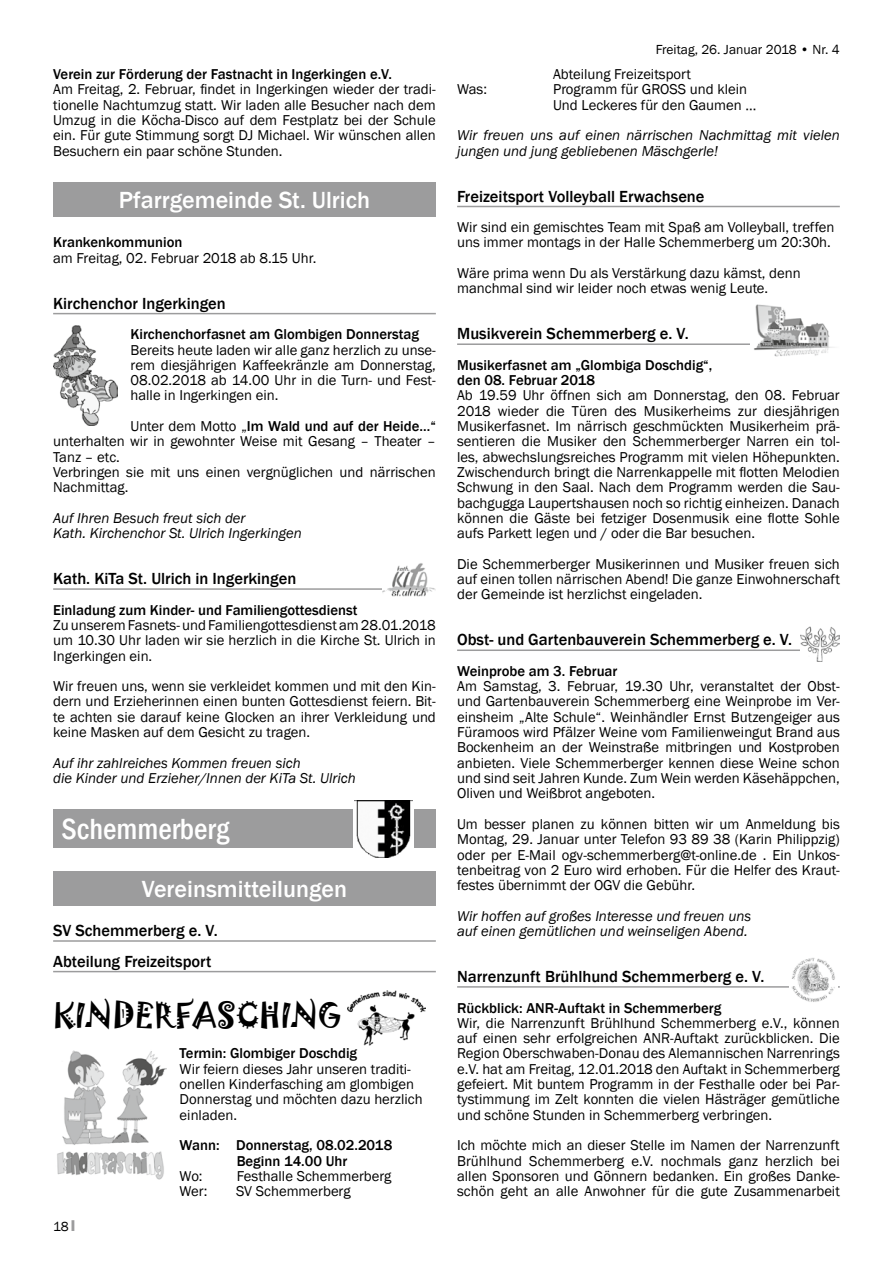
<style>
.page{position:relative;width:893px;height:1263px;background:#fff}
.page>*{position:absolute;margin:0;border:0;box-sizing:border-box;transform-origin:0 0}
.t1{font:31.5px "Jokerman";color:#000}
.t2{font:500 condensed 30px "Franklin Gothic";color:#fff}
.t3{font:500 24px "Franklin Gothic";color:#fff}
.t4{font:500 16.5px/30.6px "Franklin Gothic";color:#000}
.t5{font:14.7px/15.3px "Franklin Gothic";color:#000;text-align:justify}
.t6{font:500 14.7px/15.3px "Franklin Gothic";color:#000}
.t7{font:italic 14.7px/15.3px "Franklin Gothic";color:#000}
.t8{font:13.5px "Franklin Gothic";color:#000}
.s1{font-weight:500}
.s2{font-family:"Impact";color:#9c9c9d}
</style>
<div class="page">
<hr style="left:457px;top:206px;width:383px;height:1px;background:#9c9c9d">
<hr style="left:457px;top:343px;width:383px;height:2px;background:#9c9c9d">
<hr style="left:457px;top:649px;width:383px;height:2px;background:#9c9c9d">
<hr style="left:457px;top:986px;width:383px;height:2px;background:#9c9c9d">
<img style="left:750px;top:304px;width:90px;height:53px">
<img style="left:800px;top:627px;width:40px;height:34px">
<img style="left:789px;top:958px;width:48px;height:44px">
<hr style="left:53px;top:313px;width:383px;height:1px;background:#9c9c9d">
<hr style="left:53px;top:588px;width:383px;height:2px;background:#9c9c9d">
<hr style="left:53px;top:940px;width:383px;height:2px;background:#9c9c9d">
<hr style="left:53px;top:971px;width:383px;height:1px;background:#9c9c9d">
<div style="left:53px;top:183px;width:383px;height:34px;background:#9c9c9d"></div>
<img style="left:53px;top:325px;width:65px;height:101px">
<img style="left:382px;top:563px;width:54px;height:33px">
<div style="left:53px;top:810px;width:383px;height:38px;background:#9c9c9d"></div>
<div style="left:354px;top:797px;width:60px;height:62px;background:#fff"></div>
<img style="left:355px;top:800px;width:57px;height:58px">
<div style="left:53px;top:871px;width:383px;height:34px;background:#9c9c9d"></div>
<img style="left:347px;top:990px;width:78px;height:56px">
<img style="left:57px;top:1050px;width:110px;height:130px">
<p class="t6" style="left:53px;top:67px;width:340px">Verein zur Förderung der Fastnacht in Ingerkingen e.V.</p>
<p class="t5" style="left:53px;top:82px;width:384px">Am Freitag, 2. Februar, findet in Ingerkingen wieder der tradi&shy;tionelle Nachtumzug statt. Wir laden alle Besucher nach dem Umzug in die Köcha-Disco auf dem Festplatz bei der Schule ein. Für gute Stimmung sorgt DJ Michael. Wir wünschen allen Besuchern ein paar schöne Stunden.</p>
<h3 class="t3" style="left:119px;top:185px;width:253px">Pfarrgemeinde St. Ulrich</h3>
<p class="t6" style="left:53px;top:235px;width:131px">Krankenkommunion</p>
<p class="t5" style="left:53px;top:250px;width:265px">am Freitag, 02. Februar 2018 ab 8.15 Uhr.</p>
<p class="t4" style="left:53px;top:288px;width:174px">Kirchenchor Ingerkingen</p>
<p class="t6" style="left:131px;top:327px;width:290px">Kirchenchorfasnet am Glombigen Donnerstag</p>
<p class="t5" style="left:131px;top:342px;width:307px">Bereits heute laden wir alle ganz herzlich zu unse&shy;rem diesjährigen Kaffeekränzle am Donnerstag, 08.02.2018 ab 14.00 Uhr in die Turn- und Fest&shy;halle in Ingerkingen ein.</p>
<p class="t5" style="left:53px;top:419px;width:384px;text-align:left;text-indent:77px">Unter dem Motto „<span class="s1">Im Wald und auf der Heide…“ </span>unterhalten wir in gewohnter Weise mit Gesang – Theater – Tanz – etc.<br>Verbringen sie mit uns einen vergnüglichen und närrischen Nachmittag.</p>
<p class="t7" style="left:53px;top:511px;width:250px">Auf Ihren Besuch freut sich der<br>Kath. Kirchenchor St. Ulrich Ingerkingen</p>
<p class="t4" style="left:53px;top:563px;width:245px">Kath. KiTa St. Ulrich in Ingerkingen</p>
<p class="t6" style="left:53px;top:602px;width:306px">Einladung zum Kinder- und Familiengottesdienst</p>
<p class="t5" style="left:53px;top:618px;width:384px">Zu unserem Fasnets- und Familiengottesdienst am 28.01.2018 um 10.30 Uhr laden wir sie herzlich in die Kirche St. Ulrich in Ingerkingen ein.</p>
<p class="t5" style="left:53px;top:679px;width:384px">Wir freuen uns, wenn sie verkleidet kommen und mit den Kin&shy;dern und Erzieherinnen einen bunten Gottesdienst feiern. Bit&shy;te achten sie darauf keine Glocken an ihrer Verkleidung und keine Masken auf dem Gesicht zu tragen.</p>
<p class="t7" style="left:53px;top:755px;width:304px">Auf ihr zahlreiches Kommen freuen sich<br>die Kinder und Erzieher/Innen der KiTa St. Ulrich</p>
<h2 class="t2" style="left:62px;top:810px;width:169px">Schemmerberg</h2>
<h3 class="t3" style="left:142px;top:874px;width:207px">Vereinsmitteilungen</h3>
<p class="t4" style="left:53px;top:915px;width:166px">SV Schemmerberg e. V.<br>Abteilung Freizeitsport</p>
<h1 class="t1" style="left:53px;top:993px;width:290px">KINDERFASCHING</h1>
<p class="t6" style="left:180px;top:1046px;width:179px">Termin: Glombiger Doschdig</p>
<p class="t5" style="left:180px;top:1061px;width:244px;text-align:left">Wir feiern dieses Jahr unseren traditi&shy;onellen Kinderfasching am glombigen<br>Donnerstag und möchten dazu herzlich einladen.</p>
<p class="t6" style="left:237px;top:1138px;width:157px;text-indent:-57px">Wann: Donnerstag, 08.02.2018<br>Beginn 14.00 Uhr</p>
<p class="t5" style="left:180px;top:1168px;width:24px">Wo:</p>
<p class="t5" style="left:237px;top:1168px;width:156px">Festhalle Schemmerberg</p>
<p class="t5" style="left:180px;top:1184px;width:29px">Wer:</p>
<p class="t5" style="left:236px;top:1184px;width:116px">SV Schemmerberg</p>
<p class="t8" style="left:53px;top:1218px;width:24px">18 <span class="s2">I</span></p>
<p class="t8" style="left:656px;top:41px;width:186px">Freitag, 26. Januar 2018 • Nr. 4</p>
<p class="t5" style="left:553px;top:67px;width:139px">Abteilung Freizeitsport</p>
<p class="t5" style="left:457px;top:82px;width:31px">Was:</p>
<p class="t5" style="left:553px;top:82px;width:205px">Programm für GROSS und klein<br>Und Leckeres für den Gaumen …</p>
<p class="t7" style="left:457px;top:128px;width:384px">Wir freuen uns auf einen närrischen Nachmittag mit vielen jungen und jung gebliebenen Mäschgerle!</p>
<p class="t4" style="left:457px;top:181px;width:249px">Freizeitsport Volleyball Erwachsene</p>
<p class="t5" style="left:457px;top:220px;width:379px">Wir sind ein gemischtes Team mit Spaß am Volleyball, treffen uns immer montags in der Halle Schemmerberg um 20:30h.</p>
<p class="t5" style="left:457px;top:266px;width:345px">Wäre prima wenn Du als Verstärkung dazu kämst, denn manchmal sind wir leider noch etwas wenig Leute.</p>
<p class="t4" style="left:457px;top:319px;width:233px">Musikverein Schemmerberg e. V.</p>
<p class="t6" style="left:457px;top:357px;width:257px">Musikerfasnet am „Glombiga Doschdig“, den 08. Februar 2018</p>
<p class="t5" style="left:457px;top:388px;width:384px">Ab 19.59 Uhr öffnen sich am Donnerstag, den 08. Februar 2018 wieder die Türen des Musikerheims zur diesjährigen Musikerfasnet. Im närrisch geschmückten Musikerheim prä&shy;sentieren die Musiker den Schemmerberger Narren ein tol&shy;les, abwechslungsreiches Programm mit vielen Höhepunkten.<br>Zwischendurch bringt die Narrenkappelle mit flotten Melodien Schwung in den Saal. Nach dem Programm werden die Sau&shy;bachgugga Laupertshausen noch so richtig einheizen. Danach können die Gäste bei fetziger Dosenmusik eine flotte Sohle aufs Parkett legen und / oder die Bar besuchen.</p>
<p class="t5" style="left:457px;top:556px;width:384px">Die Schemmerberger Musikerinnen und Musiker freuen sich auf einen tollen närrischen Abend! Die ganze Einwohnerschaft der Gemeinde ist herzlichst eingeladen.</p>
<p class="t4" style="left:457px;top:625px;width:336px">Obst- und Gartenbauverein Schemmerberg e. V.</p>
<p class="t6" style="left:457px;top:663px;width:162px">Weinprobe am 3. Februar</p>
<p class="t5" style="left:457px;top:679px;width:384px">Am Samstag, 3. Februar, 19.30 Uhr, veranstaltet der Obst&shy;und Gartenbauverein Schemmerberg eine Weinprobe im Ver&shy;einsheim „Alte Schule“. Weinhändler Ernst Butzengeiger aus Füramoos wird Pfälzer Weine vom Familienweingut Brand aus Bockenheim an der Weinstraße mitbringen und Kostproben anbieten. Viele Schemmerberger kennen diese Weine schon und sind seit Jahren Kunde. Zum Wein werden Käsehäppchen, Oliven und Weißbrot angeboten.</p>
<p class="t5" style="left:457px;top:817px;width:384px">Um besser planen zu können bitten wir um Anmeldung bis Montag, 29. Januar unter Telefon 93 89 38 (Karin Philippzig) oder per E-Mail ogv-schemmerberg@t-online.de . Ein Unkos&shy;tenbeitrag von 2 Euro wird erhoben. Für die Helfer des Kraut&shy;festes übernimmt der OGV die Gebühr.</p>
<p class="t7" style="left:457px;top:908px;width:296px">Wir hoffen auf großes Interesse und freuen uns auf einen gemütlichen und weinseligen Abend.</p>
<p class="t4" style="left:457px;top:961px;width:309px">Narrenzunft Brühlhund Schemmerberg e. V.</p>
<p class="t6" style="left:457px;top:1000px;width:266px">Rückblick: ANR-Auftakt in Schemmerberg</p>
<p class="t5" style="left:457px;top:1015px;width:384px">Wir, die Narrenzunft Brühlhund Schemmerberg e.V., können auf einen sehr erfolgreichen ANR-Auftakt zurückblicken. Die Region Oberschwaben-Donau des Alemannischen Narrenrings e.V. hat am Freitag, 12.01.2018 den Auftakt in Schemmerberg gefeiert. Mit buntem Programm in der Festhalle oder bei Par&shy;tystimmung im Zelt konnten die vielen Hästräger gemütliche und schöne Stunden in Schemmerberg verbringen.</p>
<p class="t5" style="left:457px;top:1138px;width:384px">Ich möchte mich an dieser Stelle im Namen der Narrenzunft Brühlhund Schemmerberg e.V. nochmals ganz herzlich bei allen Sponsoren und Gönnern bedanken. Ein großes Danke&shy;schön geht an alle Anwohner für die gute Zusammenarbeit</p>
</div>
